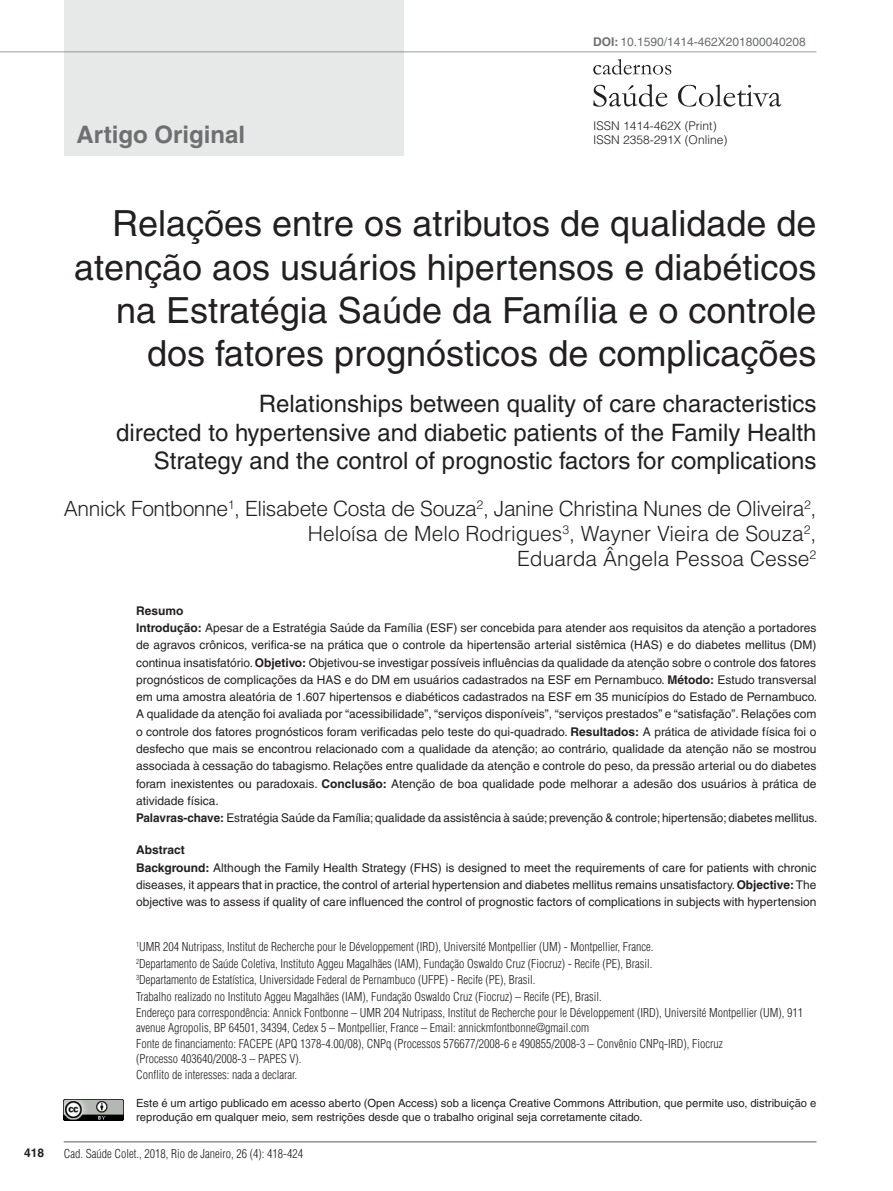
<style>
.page{position:relative;width:893px;height:1191px;background:#fff}
.page>*{position:absolute;margin:0;border:0;box-sizing:border-box;transform-origin:0 0}
.ArticleTitle{font:36px/43.2px "Helvetica";color:#231f20;text-align:right}
.ArticleTitle-Trans1{font:24px/28.8px "Helvetica";color:#231f20;text-align:right}
.t1{font:700 24px "Helvetica";color:#6d6f71}
.Authors{font:300 21px/25.2px "Helvetica";letter-spacing:-.02em;color:#231f20;text-align:right}
.Abstract{font:12px/17.2px "Helvetica";color:#231f20;text-align:justify}
.Abstract-Trans1{font:12px/17.2px "Helvetica";color:#231f20;text-align:justify}
.Affiliations{font:300 condensed 12px "Helvetica";color:#231f20}
.Correspondence{font:300 condensed 12px/14.4px "Helvetica";color:#231f20}
.fnFinancial-disclosu{font:300 condensed 12px/14.4px "Helvetica";color:#231f20}
.Keywords{font:12px "Helvetica";letter-spacing:-.005em;color:#231f20}
.fnArticleOther{font:300 condensed 12px "Helvetica";color:#231f20}
.t2{font:300 12px/14.4px "Helvetica";color:#231f20}
.fnConflict{font:300 condensed 12px "Helvetica";color:#231f20}
.t3{font:12px "Helvetica";color:#6d6f71}
.AbstractTitle-Trans1{font:700 12px "Helvetica";color:#231f20}
.AbstractTitle{font:700 12px "Helvetica";color:#231f20}
.t4{font:11.25px/13.5px "Helvetica";color:#231f20}
.s1{font-weight:700}
</style>
<div class="page">
<div style="left:64px;top:0;width:339px;height:156px;background:#e7e8e8"></div>
<hr style="left:0;top:51px;width:816px;height:1px;background:#6d6f71">
<hr style="left:64px;top:1141px;width:752px;height:1px;background:#6d6f71">
<svg style="left:593px;top:59px;width:78px;height:16px"></svg>
<svg style="left:593px;top:84px;width:188px;height:23px"></svg>
<img style="left:64px;top:1099px;width:59px;height:21px">
<h2 class="t1" style="left:77px;top:120px;width:170px">Artigo Original</h2>
<p class="t3" style="left:593px;top:34px;width:214px"><span class="s1">DOI:</span> 10.1590/1414-462X201800040208</p>
<p class="t2" style="left:593px;top:118px;width:136px">ISSN 1414-462X (Print)<br>ISSN 2358-291X (Online)</p>
<p class="ArticleTitle" style="left:74px;top:202px;width:744px">Relações entre os atributos de qualidade de atenção aos usuários hipertensos e diabéticos na Estratégia Saúde da Família e o controle dos fatores prognósticos de complicações</p>
<p class="ArticleTitle-Trans1" style="left:116px;top:389px;width:702px">Relationships between quality of care characteristics<br>directed to hypertensive and diabetic patients of the Family Health<br>Strategy and the control of prognostic factors for complications</p>
<p class="Authors" style="left:64px;top:496px;width:754px">Annick Fontbonne<sup>1</sup>, Elisabete Costa de Souza<sup>2</sup>, Janine Christina Nunes de Oliveira<sup>2</sup>,<br>Heloísa de Melo Rodrigues<sup>3</sup>, Wayner Vieira de Souza<sup>2</sup>,<br>Eduarda Ângela Pessoa Cesse<sup>2</sup></p>
<p class="AbstractTitle" style="left:136px;top:603px;width:49px">Resumo</p>
<p class="Abstract" style="left:136px;top:619px;width:683px"><span class="s1">Introdução:</span> Apesar de a Estratégia Saúde da Família (ESF) ser concebida para atender aos requisitos da atenção a portadores de agravos crônicos, verifica-se na prática que o controle da hipertensão arterial sistêmica (HAS) e do diabetes mellitus (DM) continua insatisfatório. <span class="s1">Objetivo:</span> Objetivou-se investigar possíveis influências da qualidade da atenção sobre o controle dos fatores prognósticos de complicações da HAS e do DM em usuários cadastrados na ESF em Pernambuco. <span class="s1">Método:</span> Estudo transversal em uma amostra aleatória de 1.607 hipertensos e diabéticos cadastrados na ESF em 35 municípios do Estado de Pernambuco.<br>A qualidade da atenção foi avaliada por “acessibilidade”, “serviços disponíveis”, “serviços prestados” e “satisfação”. Relações com o controle dos fatores prognósticos foram verificadas pelo teste do qui-quadrado. <span class="s1">Resultados:</span> A prática de atividade física foi o desfecho que mais se encontrou relacionado com a qualidade da atenção; ao contrário, qualidade da atenção não se mostrou associada à cessação do tabagismo. Relações entre qualidade da atenção e controle do peso, da pressão arterial ou do diabetes foram inexistentes ou paradoxais. <span class="s1">Conclusão:</span> Atenção de boa qualidade pode melhorar a adesão dos usuários à prática de atividade física.</p>
<p class="Keywords" style="left:136px;top:811px;width:683px"><span class="s1">Palavras-chave:</span> Estratégia Saúde da Família; qualidade da assistência à saúde; prevenção &amp; controle; hipertensão; diabetes mellitus.</p>
<p class="AbstractTitle-Trans1" style="left:136px;top:842px;width:50px">Abstract</p>
<p class="Abstract-Trans1" style="left:136px;top:858px;width:682px"><span class="s1">Background:</span> Although the Family Health Strategy (FHS) is designed to meet the requirements of care for patients with chronic diseases, it appears that in practice, the control of arterial hypertension and diabetes mellitus remains unsatisfactory. <span class="s1">Objective:</span> The objective was to assess if quality of care influenced the control of prognostic factors of complications in subjects with hypertension</p>
<p class="Affiliations" style="left:136px;top:939px;width:519px"><sup>1</sup>UMR 204 Nutripass, Institut de Recherche pour le Développement (IRD), Université Montpellier (UM) - Montpellier, France.</p>
<p class="Affiliations" style="left:136px;top:956px;width:518px"><sup>2</sup>Departamento de Saúde Coletiva, Instituto Aggeu Magalhães (IAM), Fundação Oswaldo Cruz (Fiocruz) - Recife (PE), Brasil.</p>
<p class="Affiliations" style="left:136px;top:972px;width:401px"><sup>3</sup>Departamento de Estatística, Universidade Federal de Pernambuco (UFPE) - Recife (PE), Brasil.</p>
<p class="fnArticleOther" style="left:136px;top:989px;width:467px">Trabalho realizado no Instituto Aggeu Magalhães (IAM), Fundação Oswaldo Cruz (Fiocruz) – Recife (PE), Brasil.</p>
<p class="Correspondence" style="left:136px;top:1005px;width:669px">Endereço para correspondência: Annick Fontbonne – UMR 204 Nutripass, Institut de Recherche pour le Développement (IRD), Université Montpellier (UM), 911 avenue Agropolis, BP 64501, 34394, Cedex 5 – Montpellier, France – Email: annickmfontbonne@gmail.com</p>
<p class="fnFinancial-disclosu" style="left:136px;top:1036px;width:588px">Fonte de financiamento: FACEPE (APQ 1378-4.00/08), CNPq (Processos 576677/2008-6 e 490855/2008-3 – Convênio CNPq-IRD), Fiocruz (Processo 403640/2008-3 – PAPES V).</p>
<p class="fnConflict" style="left:136px;top:1067px;width:163px">Conflito de interesses: nada a declarar.</p>
<p class="t4" style="left:136px;top:1096px;width:682px">Este é um artigo publicado em acesso aberto (Open Access) sob a licença Creative Commons Attribution, que permite uso, distribuição e reprodução em qualquer meio, sem restrições desde que o trabalho original seja corretamente citado.</p>
<p class="AbstractTitle-Trans1" style="left:24px;top:1145px;width:22px">418</p>
<p class="Correspondence" style="left:64px;top:1146px;width:241px">Cad. Saúde Colet., 2018, Rio de Janeiro, 26 (4): 418-424</p>
</div>
